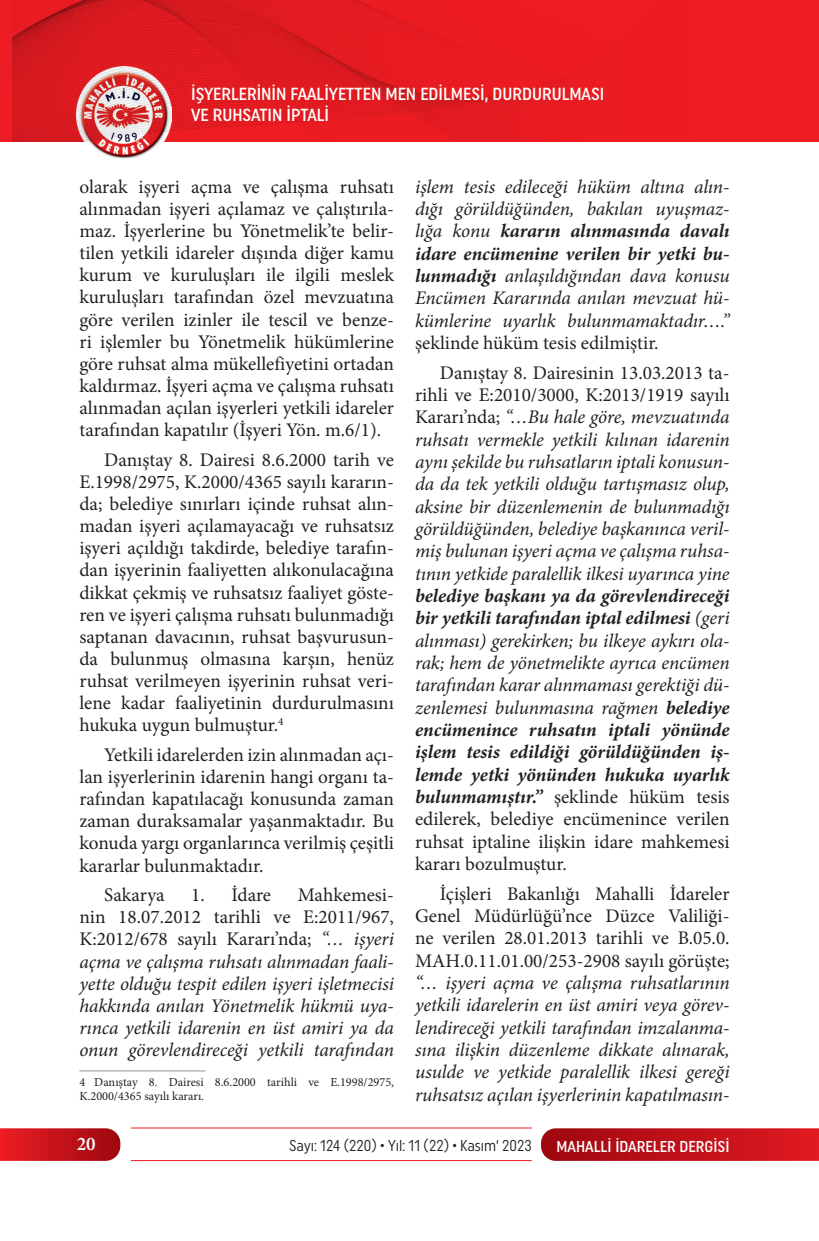
<style>
.page{position:relative;width:819px;height:1241px;background:#fff}
.page>*{position:absolute;margin:0;border:0;box-sizing:border-box;transform-origin:0 0}
.t1{font:19.25px/22.1px "Minion Pro";color:#231f20;text-align:justify}
.t2{font:italic 19.25px/22.2px "Minion Pro";letter-spacing:-.005em;color:#231f20;text-align:justify}
.t3{font:italic 700 19.25px/22.2px "Minion Pro";color:#231f20;text-align:justify}
.t4{font:600 19.25px "Minion Pro";color:#fff}
.t5{font:500 17.5px/21px "Uniform Condensed";color:#fff}
.t6{font:15.75px "Uniform Condensed";color:#231f20;scale:.95 1}
.t7{font:500 15.75px "Uniform Condensed";color:#fff}
.t8{font:12.25px/14.7px "Minion Pro";color:#231f20}
.s1{font-style:normal}
.s2{font-weight:700}
.s3{font-weight:400}
.s4{font-weight:400;font-style:normal}
</style>
<div class="page">
<svg style="left:541px;top:1128px;width:278px;height:32px;background:#c0151d"></svg>
<svg style="left:0;top:1128px;width:120px;height:32px;background:#c61920"></svg>
<hr style="left:131px;top:1127px;width:400px;height:1px;background:#ee1d23">
<hr style="left:131px;top:1159px;width:400px;height:1px;background:#ee1d23">
<div style="left:0;top:0;width:819px;height:141px;background:#ee1d23"></div>
<img style="left:76px;top:141px;width:96px;height:18px">
<img style="left:13px;top:0;width:550px;height:141px">
<hr style="left:79px;top:1070px;width:126px;height:1px;background:#939598">
<p class="t5" style="left:191px;top:83px;width:415px">İŞYERLERİNİN FAALİYETTEN MEN EDİLMESİ, DURDURULMASI<br>VE RUHSATIN İPTALİ</p>
<p class="t1" style="left:79px;top:175px;width:316px">olarak işyeri açma ve çalışma ruhsatı alınmadan işyeri açılamaz ve çalıştırıla&shy;maz. İşyerlerine bu Yönetmelik’te belir&shy;tilen yetkili idareler dışında diğer kamu kurum ve kuruluşları ile ilgili meslek kuruluşları tarafından özel mevzuatına göre verilen izinler ile tescil ve benze&shy;ri işlemler bu Yönetmelik hükümlerine göre ruhsat alma mükellefiyetini ortadan kaldırmaz. İşyeri açma ve çalışma ruhsatı alınmadan açılan işyerleri yetkili idareler tarafından kapatılır (İşyeri Yön. m.6/1).</p>
<p class="t1" style="left:79px;top:448px;width:316px;text-indent:25px">Danıştay 8. Dairesi 8.6.2000 tarih ve E.1998/2975, K.2000/4365 sayılı kararın&shy;da; belediye sınırları içinde ruhsat alın&shy;madan işyeri açılamayacağı ve ruhsatsız işyeri açıldığı takdirde, belediye tarafın&shy;dan işyerinin faaliyetten alıkonulacağına dikkat çekmiş ve ruhsatsız faaliyet göste&shy;ren ve işyeri çalışma ruhsatı bulunmadığı saptanan davacının, ruhsat başvurusun&shy;da bulunmuş olmasına karşın, henüz ruhsat verilmeyen işyerinin ruhsat veri&shy;lene kadar faaliyetinin durdurulmasını hukuka uygun bulmuştur.<sup>4</sup></p>
<p class="t1" style="left:79px;top:743px;width:316px;text-indent:25px">Yetkili idarelerden izin alınmadan açı&shy;lan işyerlerinin idarenin hangi organı ta&shy;rafından kapatılacağı konusunda zaman zaman duraksamalar yaşanmaktadır. Bu konuda yargı organlarınca verilmiş çeşitli kararlar bulunmaktadır.</p>
<p class="t1" style="left:104px;top:883px;width:62px">Sakarya</p>
<p class="t1" style="left:191px;top:883px;width:81px">1. İdare</p>
<p class="t2" style="left:79px;top:883px;width:316px;text-indent:218px"><span class="s1">Mahkemesi&shy;nin 18.07.2012 tarihli ve E:2011/967, K:2012/678 sayılı Kararı’nda;</span> “… işyeri açma ve çalışma ruhsatı alınmadan faali&shy;yette olduğu tespit edilen işyeri işletmecisi hakkında anılan Yönetmelik hükmü uya&shy;rınca yetkili idarenin en üst amiri ya da onun görevlendireceği yetkili tarafından</p>
<p class="t8" style="left:79px;top:1074px;width:316px">4 Danıştay 8. Dairesi 8.6.2000 tarihli ve E.1998/2975,<br>K.2000/4365 sayılı kararı.</p>
<p class="t2" style="left:415px;top:175px;width:316px">işlem tesis edileceği hüküm altına alın&shy;dığı görüldüğünden, bakılan uyuşmaz&shy;lığa konu <span class="s2">kararın alınmasında davalı idare encümenine verilen bir yetki bu&shy;lunmadığı</span> anlaşıldığından dava konusu Encümen Kararında anılan mevzuat hü&shy;kümlerine uyarlık bulunmamaktadır….”</p>
<p class="t1" style="left:440px;top:328px;width:291px;line-height:29.8px;text-indent:-25px">şeklinde hüküm tesis edilmiştir.<br>Danıştay 8. Dairesinin 13.03.2013 ta-</p>
<p class="t2" style="left:415px;top:384px;width:316px"><span class="s1">rihli ve E:2010/3000, K:2013/1919 sayılı Kararı’nda;</span> “…Bu hale göre, mevzuatında ruhsatı vermekle yetkili kılınan idarenin aynı şekilde bu ruhsatların iptali konusun&shy;da da tek yetkili olduğu tartışmasız olup, aksine bir düzenlemenin de bulunmadığı görüldüğünden, belediye başkanınca veril&shy;miş bulunan işyeri açma ve çalışma ruhsa&shy;tının yetkide paralellik ilkesi uyarınca yine</p>
<p class="t3" style="left:415px;top:584px;width:316px">belediye başkanı ya da görevlendireceği bir yetkili tarafından iptal edilmesi <span class="s3">(geri alınması) gerekirken; bu ilkeye aykırı ola&shy;rak; hem de yönetmelikte ayrıca encümen tarafından karar alınmaması gerektiği dü&shy;zenlemesi bulunmasına rağmen</span> belediye encümenince ruhsatın iptali yönünde işlem tesis edildiği görüldüğünden iş&shy;lemde yetki yönünden hukuka uyarlık bulunmamıştır.” <span class="s4">şeklinde hüküm tesis edilerek, belediye encümenince verilen ruhsat iptaline ilişkin idare mahkemesi kararı bozulmuştur.</span></p>
<p class="t1" style="left:415px;top:882px;width:316px;text-indent:25px">İçişleri Bakanlığı Mahalli İdareler Genel Müdürlüğü’nce Düzce Valiliği&shy;ne verilen 28.01.2013 tarihli ve B.05.0.<br>MAH.0.11.01.00/253-2908 sayılı görüşte;</p>
<p class="t2" style="left:415px;top:971px;width:316px">“… işyeri açma ve çalışma ruhsatlarının yetkili idarelerin en üst amiri veya görev&shy;lendireceği yetkili tarafından imzalanma&shy;sına ilişkin düzenleme dikkate alınarak, usulde ve yetkide paralellik ilkesi gereği ruhsatsız açılan işyerlerinin kapatılmasın-</p>
<p class="t4" style="left:77px;top:1130px;width:20px">20</p>
<p class="t6" style="left:289px;top:1136px;width:257px">Sayı: 124 (220) • Yıl: 11 (22) • Kasım‘ 2023</p>
<p class="t7" style="left:556px;top:1136px;width:175px">MAHALLİ İDARELER DERGİSİ</p>
</div>
